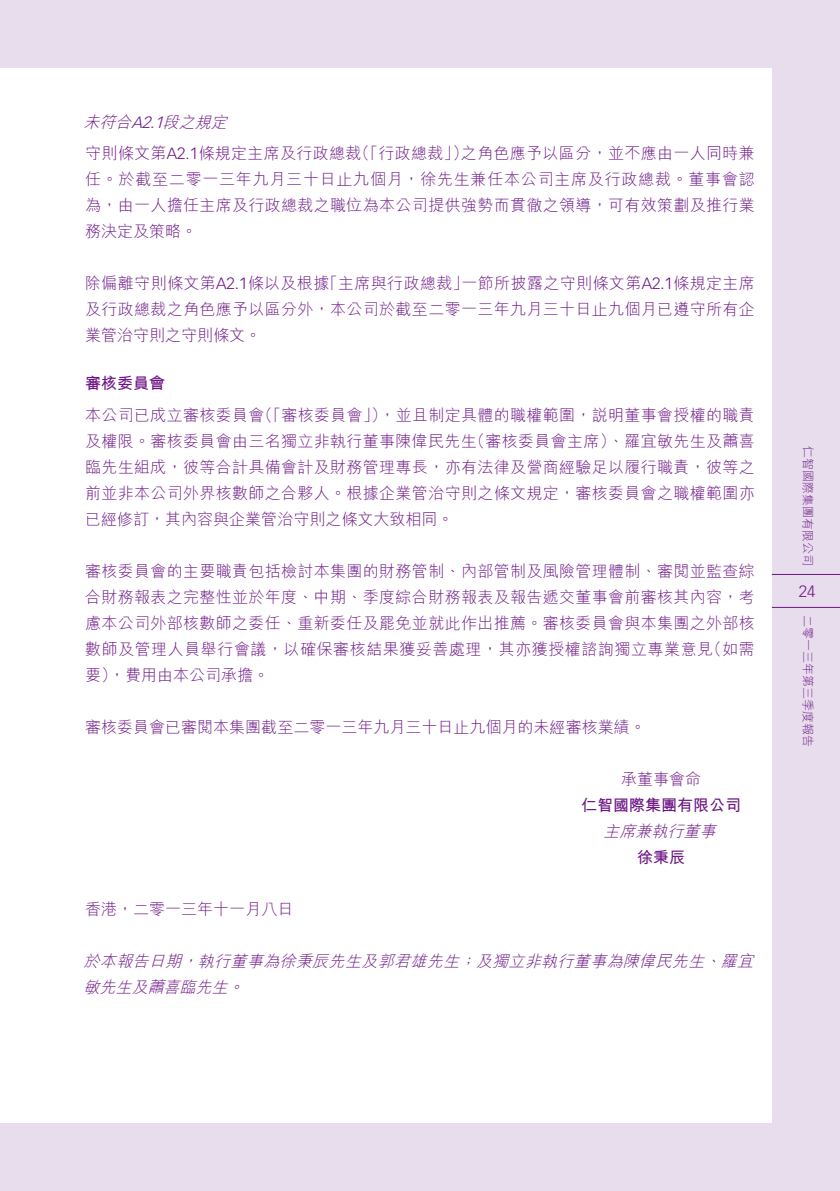
<style>
.page{position:relative;width:840px;height:1191px;background:#fff}
.page>*{position:absolute;margin:0;border:0;box-sizing:border-box;transform-origin:0 0}
.t1{font:16px/26px "M Hei HK Light E Ten B5 H";letter-spacing:.02em;color:#6c1684;text-align:justify}
.t2{font:italic 16px/26px "M Hei HK Light E Ten B5 H";color:#6c1684}
.t3{font:16px "M Hei HK Light E Ten B5 H";color:#6c1684}
.t4{font:16px "M Hei HK Bold E Ten B5 H";color:#6c1684}
.t5{font:300 16px "Vectora LT Std";color:#6c1684}
.t6{font:12px "M Hei HK Light E Ten B5 H";color:#6c1684}
.s1{font-style:italic}
.s2{font-family:"Vectora LT Std";font-weight:300;font-style:italic}
.s3{font-family:"Vectora LT Std";font-weight:300}
</style>
<div class="page">
<div style="left:0;top:0;width:839px;height:1191px;background:#e7dded"></div>
<div style="left:0;top:68px;width:771px;height:1055px;background:#fff"></div>
<hr style="left:771px;top:574px;width:68px;height:1px;background:#6c1684">
<hr style="left:771px;top:607px;width:68px;height:1px;background:#6c1684">
<p class="t1" style="left:83px;top:108px;width:672px;line-height:31.6px"><span class="s1">未符合</span><span class="s2">A2.1</span><span class="s1">段之規定<br></span>守則條文第<span class="s3">A2.1</span>條規定主席及行政總裁（「行政總裁」）之角色應予以區分，並不應由一人同時兼</p>
<p class="t1" style="left:85px;top:168px;width:670px">任。於截至二零一三年九月三十日止九個月，徐先生兼任本公司主席及行政總裁。董事會認為，由一人擔任主席及行政總裁之職位為本公司提供強勢而貫徹之領導，可有效策劃及推行業務決定及策略。</p>
<p class="t1" style="left:85px;top:272px;width:670px">除偏離守則條文第<span class="s3">A2.1</span>條以及根據「主席與行政總裁」一節所披露之守則條文第<span class="s3">A2.1</span>條規定主席及行政總裁之角色應予以區分外，本公司於截至二零一三年九月三十日止九個月已遵守所有企業管治守則之守則條文。</p>
<p class="t4" style="left:85px;top:377px;width:81px">審核委員會</p>
<p class="t1" style="left:85px;top:404px;width:670px">本公司已成立審核委員會（「審核委員會」），並且制定具體的職權範圍，說明董事會授權的職責及權限。審核委員會由三名獨立非執行董事陳偉民先生（審核委員會主席）、羅宜敏先生及蕭喜臨先生組成，彼等合計具備會計及財務管理專長，亦有法律及營商經驗足以履行職責，彼等之前並非本公司外界核數師之合夥人。根據企業管治守則之條文規定，審核委員會之職權範圍亦已經修訂，其內容與企業管治守則之條文大致相同。</p>
<p class="t1" style="left:85px;top:560px;width:670px">審核委員會的主要職責包括檢討本集團的財務管制、內部管制及風險管理體制、審閱並監查綜合財務報表之完整性並於年度、中期、季度綜合財務報表及報告遞交董事會前審核其內容，考慮本公司外部核數師之委任、重新委任及罷免並就此作出推薦。審核委員會與本集團之外部核數師及管理人員舉行會議，以確保審核結果獲妥善處理，其亦獲授權諮詢獨立專業意見（如需要），費用由本公司承擔。</p>
<p class="t3" style="left:85px;top:721px;width:562px">審核委員會已審閱本集團截至二零一三年九月三十日止九個月的未經審核業績。</p>
<p class="t1" style="left:620px;top:768px;width:81px">承董事會命</p>
<p class="t4" style="left:580px;top:799px;width:161px">仁智國際集團有限公司</p>
<p class="t2" style="left:603px;top:820px;width:118px">主席兼執行董事</p>
<p class="t4" style="left:636px;top:851px;width:49px">徐秉辰</p>
<p class="t3" style="left:85px;top:903px;width:209px">香港，二零一三年十一月八日</p>
<p class="t2" style="left:83px;top:950px;width:675px">於本報告日期，執行董事為徐秉辰先生及郭君雄先生；及獨立非執行董事為陳偉民先生、羅宜敏先生及蕭喜臨先生。</p>
<p class="t6" style="left:812px;top:446px;width:121px;rotate:90deg">仁智國際集團有限公司</p>
<p class="t5" style="left:798px;top:583px;width:18px">24</p>
<p class="t6" style="left:812px;top:615px;width:134px;rotate:90deg">二零一三年第三季度報告</p>
</div>
